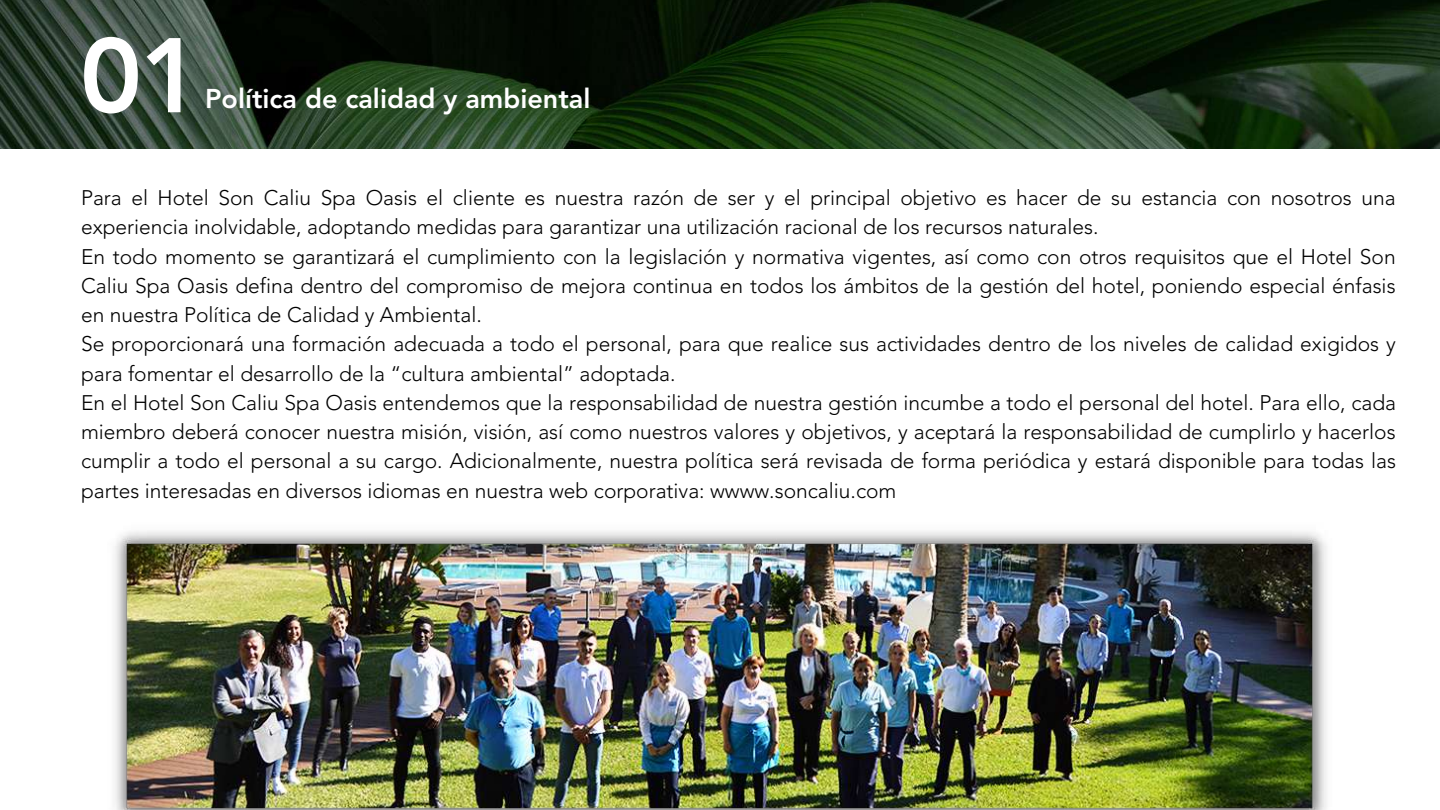
<style>
.page{position:relative;width:1440px;height:810px;background:#fff}
.page>*{position:absolute;margin:0;border:0;box-sizing:border-box;transform-origin:0 0}
.t1{font:800 104.7px "Avenir LT Std";color:#fff}
.t2{font:800 27px "Avenir LT Std";color:#fff}
.t3{font:300 21px/29.2px "Avenir LT Std";color:#000}
</style>
<div class="page">
<img style="left:0;top:0;width:1440px;height:149px">
<img style="left:115px;top:531px;width:1212px;height:279px">
<h1 class="t1" style="left:80px;top:33px;width:123px">01</h1>
<p class="t2" style="left:205px;top:88px;width:387px">Política de calidad y ambiental</p>
<p class="t3" style="left:81px;top:185px;width:1317px">Para el Hotel Son Caliu Spa Oasis el cliente es nuestra razón de ser y el principal objetivo es hacer de su estancia con nosotros una experiencia inolvidable, adoptando medidas para garantizar una utilización racional de los recursos naturales.<br>En todo momento se garantizará el cumplimiento con la legislación y normativa vigentes, así como con otros requisitos que el Hotel Son Caliu Spa Oasis defina dentro del compromiso de mejora continua en todos los ámbitos de la gestión del hotel, poniendo especial énfasis en nuestra Política de Calidad y Ambiental.<br>Se proporcionará una formación adecuada a todo el personal, para que realice sus actividades dentro de los niveles de calidad exigidos y para fomentar el desarrollo de la “cultura ambiental” adoptada.<br>En el Hotel Son Caliu Spa Oasis entendemos que la responsabilidad de nuestra gestión incumbe a todo el personal del hotel. Para ello, cada miembro deberá conocer nuestra misión, visión, así como nuestros valores y objetivos, y aceptará la responsabilidad de cumplirlo y hacerlos cumplir a todo el personal a su cargo. Adicionalmente, nuestra política será revisada de forma periódica y estará disponible para todas las partes interesadas en diversos idiomas en nuestra web corporativa: wwww.soncaliu.com</p>
</div>
